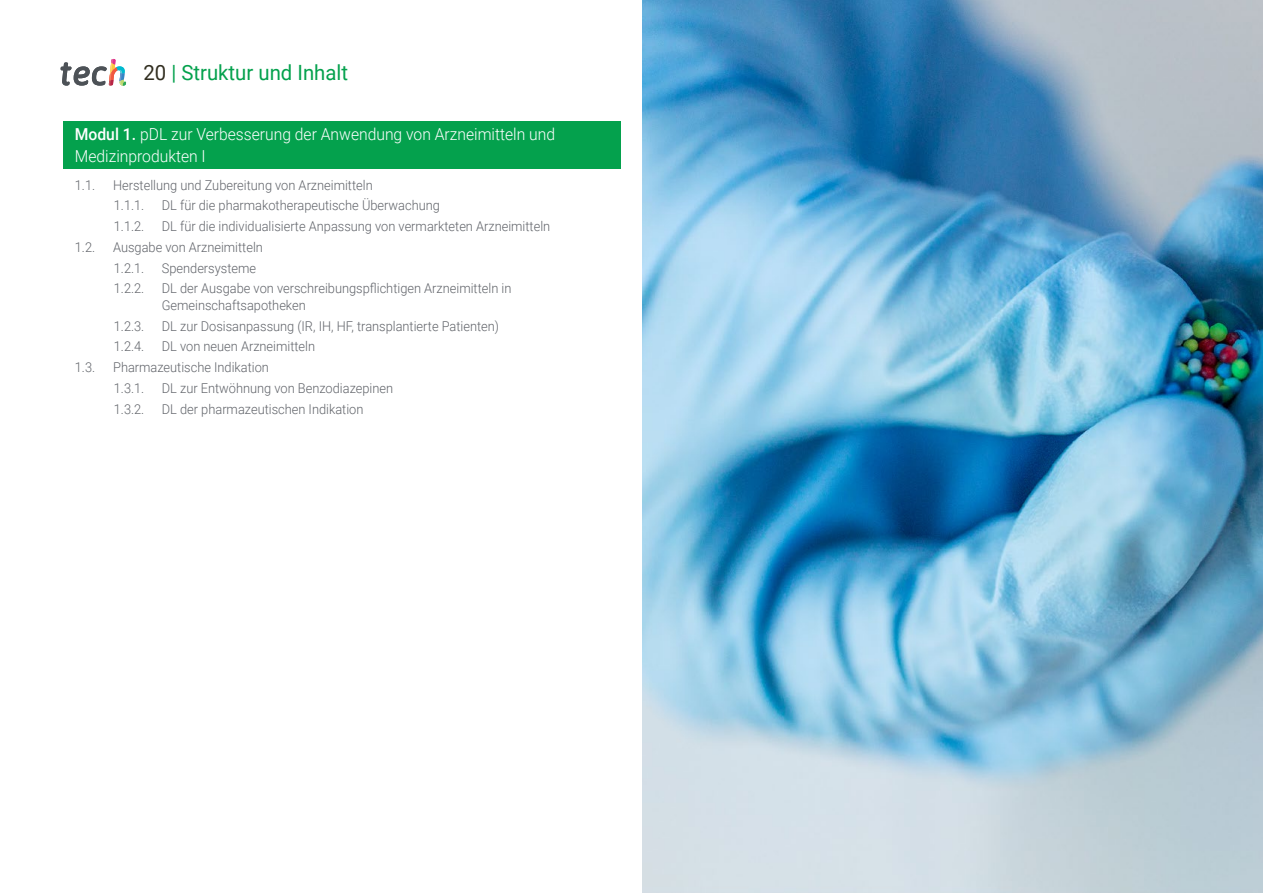
<style>
.page{position:relative;width:1263px;height:893px;background:#fff}
.page>*{position:absolute;margin:0;border:0;box-sizing:border-box;transform-origin:0 0}
.t1{font:21px "Roboto";color:#04a14d}
.t2{font:300 16.5px/22.5px "Roboto";color:#fff;scale:.95 1}
.t3{font:300 13.5px/20.7px "Roboto";color:#61646a;scale:.95 1}
.s1{color:#312e20}
.s2{font-weight:500}
</style>
<div class="page">
<img style="left:642px;top:0;width:621px;height:893px">
<div style="left:64px;top:121px;width:557px;height:48px;background:#04a14d"></div>
<svg style="left:61px;top:59px;width:65px;height:27px"></svg>
<h1 class="t1" style="left:144px;top:57px;width:206px"><span class="s1">20</span> | Struktur und Inhalt</h1>
<p class="t2" style="left:75px;top:122px;width:507px"><span class="s2">Modul 1.</span> pDL zur Verbesserung der Anwendung von Arzneimitteln und<br>Medizinprodukten I</p>
<p class="t3" style="left:75px;top:174px;width:23px">1.1.</p>
<p class="t3" style="left:113px;top:174px;width:275px">Herstellung und Zubereitung von Arzneimitteln<br>1.1.1.</p>
<p class="t3" style="left:162px;top:195px;width:294px">DL für die pharmakotherapeutische Überwachung</p>
<p class="t3" style="left:114px;top:215px;width:34px">1.1.2.</p>
<p class="t3" style="left:162px;top:215px;width:410px">DL für die individualisierte Anpassung von vermarkteten Arzneimitteln</p>
<p class="t3" style="left:75px;top:236px;width:23px">1.2.</p>
<p class="t3" style="left:113px;top:236px;width:159px">Ausgabe von Arzneimitteln<br>1.2.1.</p>
<p class="t3" style="left:162px;top:257px;width:101px">Spendersysteme</p>
<p class="t3" style="left:114px;top:278px;width:34px">1.2.2.</p>
<p class="t3" style="left:162px;top:280px;width:369px;line-height:16.5px">DL der Ausgabe von verschreibungspflichtigen Arzneimitteln in<br>Gemeinschaftsapotheken</p>
<p class="t3" style="left:114px;top:315px;width:34px">1.2.3.</p>
<p class="t3" style="left:162px;top:315px;width:356px">DL zur Dosisanpassung (IR, IH, HF, transplantierte Patienten)</p>
<p class="t3" style="left:114px;top:336px;width:34px">1.2.4.</p>
<p class="t3" style="left:162px;top:336px;width:163px">DL von neuen Arzneimitteln</p>
<p class="t3" style="left:75px;top:356px;width:23px">1.3.</p>
<p class="t3" style="left:113px;top:356px;width:166px">Pharmazeutische Indikation<br>1.3.1.</p>
<p class="t3" style="left:162px;top:377px;width:245px">DL zur Entwöhnung von Benzodiazepinen</p>
<p class="t3" style="left:114px;top:398px;width:34px">1.3.2.</p>
<p class="t3" style="left:162px;top:398px;width:214px">DL der pharmazeutischen Indikation</p>
</div>
